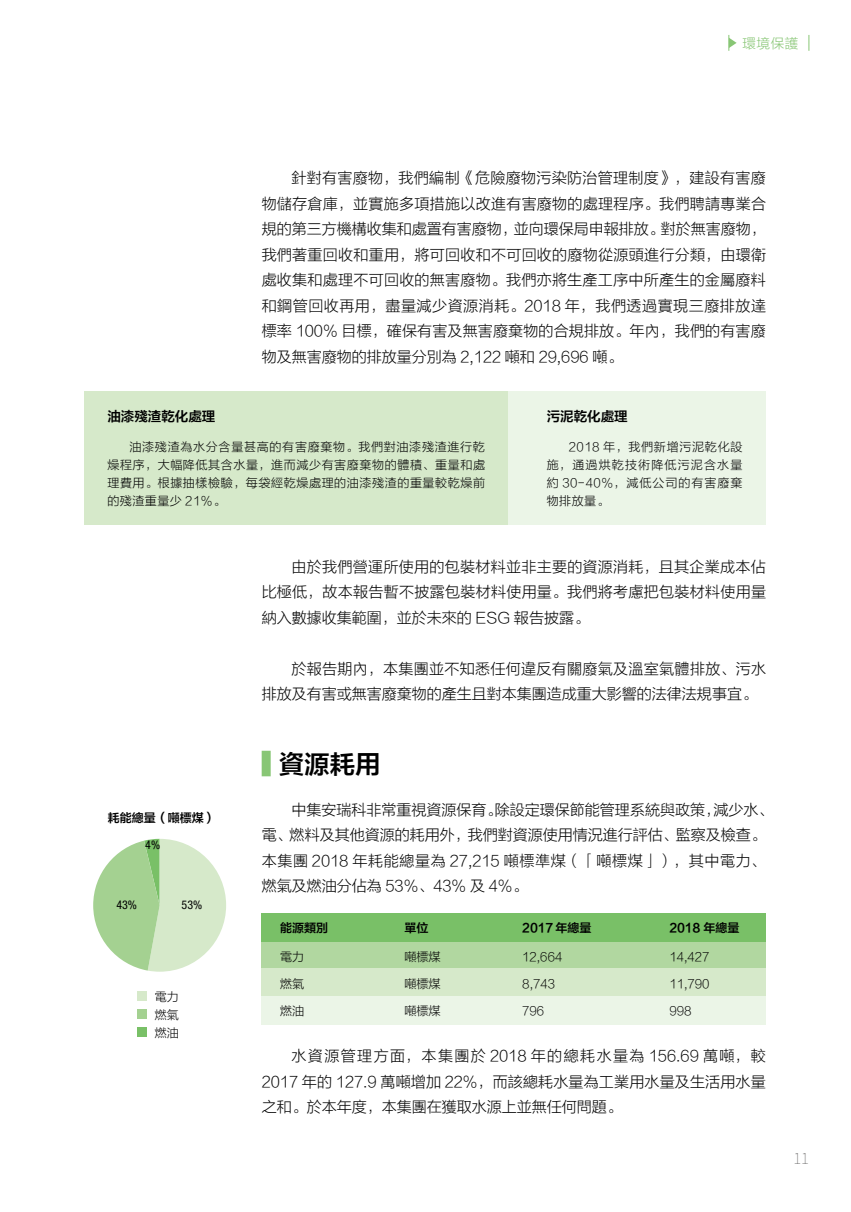
<style>
.page{position:relative;width:851px;height:1212px;background:#fff}
.page>*{position:absolute;margin:0;border:0;box-sizing:border-box;transform-origin:0 0}
.t1{font:25.5px "FZLTZCHK GBK1 0";color:#000}
.t2{font:15px/25.5px "FZLTXHK GBK1 0";color:#000;text-align:justify}
.t3{font:200 15px "Source Han Sans CN";color:#727171}
.t4{font:13.5px "FZLTZCHK GBK1 0";color:#000}
.t5{font:13.5px "FZLTXHK GBK1 0";color:#88c675}
.t6{font:12px/18px "FZLTXHK GBK1 0";letter-spacing:.05em;color:#000;text-align:justify}
.t7{font:12px "FZLTZCHK GBK1 0";color:#000}
.t8{font:condensed 12px "Helvetica Neue LT Std";color:#000}
</style>
<div class="page">
<div style="left:508px;top:392px;width:257px;height:133px;background:#ebf5e7"></div>
<div style="left:84px;top:392px;width:424px;height:133px;background:#d6e9ca"></div>
<div style="left:261px;top:941px;width:504px;height:28px;background:#b1d7a0"></div>
<div style="left:261px;top:969px;width:504px;height:28px;background:#d6e9ca"></div>
<div style="left:261px;top:996px;width:504px;height:29px;background:#ebf5e7"></div>
<div style="left:261px;top:913px;width:504px;height:28px;background:#79c067"></div>
<div style="left:137px;top:991px;width:10px;height:10px;background:#d6e9ca"></div>
<div style="left:137px;top:1009px;width:10px;height:10px;background:#a4d191"></div>
<div style="left:137px;top:1027px;width:10px;height:10px;background:#79c067"></div>
<svg style="left:93px;top:839px;width:133px;height:133px"></svg>
<div style="left:261px;top:751px;width:9px;height:25px;background:#88c675"></div>
<svg style="left:808px;top:35px;width:1px;height:16px"></svg>
<svg style="left:728px;top:35px;width:8px;height:16px"></svg>
<p class="t5" style="left:742px;top:36px;width:57px">環境保護</p>
<p class="t2" style="left:261px;top:165px;width:506px;text-indent:30px">針對有害廢物，我們編制《危險廢物污染防治管理制度》，建設有害廢物儲存倉庫，並實施多項措施以改進有害廢物的處理程序。我們聘請專業合規的第三方機構收集和處置有害廢物，並向環保局申報排放。對於無害廢物，我們著重回收和重用，將可回收和不可回收的廢物從源頭進行分類，由環衛處收集和處理不可回收的無害廢物。我們亦將生產工序中所產生的金屬廢料和鋼管回收再用，盡量減少資源消耗。2018 年，我們透過實現三廢排放達標率 100% 目標，確保有害及無害廢棄物的合規排放。年內，我們的有害廢物及無害廢物的排放量分別為 2,122 噸和 29,696 噸。</p>
<p class="t4" style="left:107px;top:409px;width:110px">油漆殘渣乾化處理</p>
<p class="t6" style="left:107px;top:439px;width:379px;text-indent:22px">油漆殘渣為水分含量甚高的有害廢棄物。我們對油漆殘渣進行乾燥程序，大幅降低其含水量，進而減少有害廢棄物的體積、重量和處理費用。根據抽樣檢驗，每袋經乾燥處理的油漆殘渣的重量較乾燥前的殘渣重量少 21%。</p>
<p class="t4" style="left:546px;top:409px;width:82px">污泥乾化處理</p>
<p class="t6" style="left:546px;top:439px;width:197px;text-indent:22px">2018 年，我們新增污泥乾化設施，通過烘乾技術降低污泥含水量約 30-40%，減低公司的有害廢棄物排放量。</p>
<p class="t7" style="left:108px;top:811px;width:109px">耗能總量（噸標煤）</p>
<p class="t8" style="left:145px;top:838px;width:16px">4%</p>
<p class="t8" style="left:116px;top:898px;width:22px">43%</p>
<p class="t8" style="left:181px;top:898px;width:22px">53%</p>
<p class="t6" style="left:155px;top:988px;width:25px">電力燃氣燃油</p>
<p class="t2" style="left:261px;top:554px;width:506px;text-indent:30px">由於我們營運所使用的包裝材料並非主要的資源消耗，且其企業成本佔比極低，故本報告暫不披露包裝材料使用量。我們將考慮把包裝材料使用量納入數據收集範圍，並於未來的 ESG 報告披露。</p>
<p class="t2" style="left:261px;top:656px;width:505px;text-indent:30px">於報告期內，本集團並不知悉任何違反有關廢氣及溫室氣體排放、污水排放及有害或無害廢棄物的產生且對本集團造成重大影響的法律法規事宜。</p>
<h1 class="t1" style="left:279px;top:750px;width:103px">資源耗用</h1>
<p class="t2" style="left:261px;top:797px;width:513px;text-align:left;text-indent:30px">中集安瑞科非常重視資源保育。除設定環保節能管理系統與政策，減少水、電、燃料及其他資源的耗用外，我們對資源使用情況進行評估、監察及檢查。本集團 2018 年耗能總量為 27,215 噸標準煤（「噸標煤」），其中電力、燃氣及燃油分佔為 53%、43% 及 4%。</p>
<p class="t7" style="left:280px;top:922px;width:49px">能源類別</p>
<p class="t6" style="left:280px;top:948px;width:25px">電力</p>
<p class="t6" style="left:280px;top:975px;width:25px">燃氣</p>
<p class="t6" style="left:280px;top:1002px;width:25px">燃油</p>
<p class="t7" style="left:404px;top:922px;width:25px">單位</p>
<p class="t6" style="left:404px;top:948px;width:37px">噸標煤</p>
<p class="t6" style="left:404px;top:975px;width:37px">噸標煤</p>
<p class="t6" style="left:404px;top:1002px;width:37px">噸標煤</p>
<p class="t7" style="left:522px;top:922px;width:71px">2017 年總量</p>
<p class="t6" style="left:522px;top:948px;width:42px">12,664</p>
<p class="t6" style="left:522px;top:975px;width:34px">8,743</p>
<p class="t6" style="left:522px;top:1002px;width:24px">796</p>
<p class="t7" style="left:669px;top:922px;width:72px">2018 年總量</p>
<p class="t6" style="left:669px;top:948px;width:42px">14,427</p>
<p class="t6" style="left:669px;top:975px;width:42px">11,790</p>
<p class="t6" style="left:669px;top:1002px;width:24px">998</p>
<p class="t2" style="left:261px;top:1043px;width:505px;text-indent:30px">水資源管理方面，本集團於 2018 年的總耗水量為 156.69 萬噸，較2017 年的 127.9 萬噸增加 22%，而該總耗水量為工業用水量及生活用水量之和。於本年度，本集團在獲取水源上並無任何問題。</p>
<p class="t3" style="left:793px;top:1150px;width:17px">11</p>
</div>
